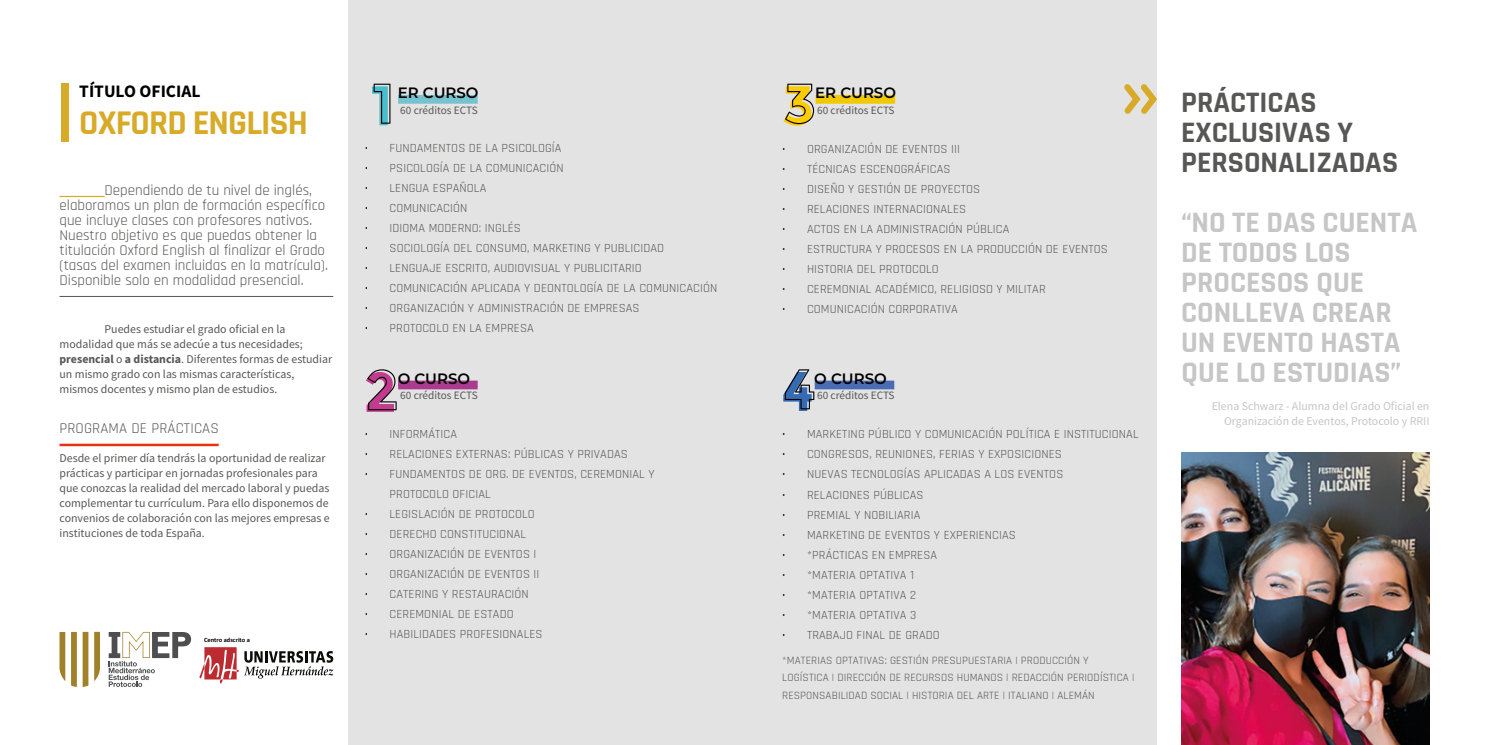
<style>
.page{position:relative;width:1489px;height:745px;background:#fff}
.page>*{position:absolute;margin:0;border:0;box-sizing:border-box;transform-origin:0 0}
.t1{font:700 35px "Rajdhani";letter-spacing:-.025em;color:#d7aa28}
.t2{font:700 30px/30px "Rajdhani";color:#c6c6c6}
.t3{font:700 30px/30px "Rajdhani";color:#575756}
.t4{font:700 17.5px "Source Sans Pro";color:#000}
.t5{font:15px/15px "Rajdhani";color:#575756}
.t6{font:600 15px "Montserrat";color:#000}
.t7{font:12.5px/20px "Rajdhani";letter-spacing:.01em;color:#575756}
.t8{font:11.88px/15px "Source Sans Pro";color:#575756}
.t9{font:11.88px/15px "Source Sans Pro";color:#c6c6c6;text-align:right}
.t10{font:11.25px/17.5px "Rajdhani";letter-spacing:.01em;color:#575756}
.t11{font:11.25px "Source Sans Pro";color:#585757}
.t12{font:700 6.5px "Calibri";color:#000}
.s1{font-weight:700}
.s2{color:#000}
</style>
<div class="page">
<div style="left:348px;top:0;width:809px;height:744px;background:#e3e3e3"></div>
<div style="left:61px;top:84px;width:7px;height:58px;background:#d7aa28"></div>
<hr style="left:59px;top:443px;width:160px;height:3px;background:#e63312">
<hr style="left:59px;top:196px;width:45px;height:1px;background:#d7aa27">
<hr style="left:59px;top:296px;width:274px;height:1px;background:#575756">
<svg style="left:1124px;top:84px;width:33px;height:30px"></svg>
<div style="left:398px;top:95px;width:79px;height:9px;background:#77c2cf"></div>
<div style="left:815px;top:95px;width:80px;height:9px;background:#f1c902"></div>
<div style="left:398px;top:380px;width:79px;height:9px;background:#aa3b8e"></div>
<div style="left:814px;top:380px;width:80px;height:9px;background:#4a6cb3"></div>
<img style="left:1181px;top:452px;width:248px;height:292px">
<svg style="left:59px;top:631px;width:41px;height:55px"></svg>
<svg style="left:109px;top:631px;width:82px;height:55px"></svg>
<svg style="left:199px;top:647px;width:134px;height:36px"></svg>
<svg style="left:372px;top:84px;width:18px;height:41px"></svg>
<svg style="left:366px;top:369px;width:30px;height:42px"></svg>
<svg style="left:783px;top:84px;width:31px;height:42px"></svg>
<svg style="left:783px;top:369px;width:31px;height:41px"></svg>
<h3 class="t4" style="left:79px;top:79px;width:123px">TÍTULO OFICIAL</h3>
<h1 class="t1" style="left:79px;top:102px;width:230px">OXFORD ENGLISH</h1>
<p class="t5" style="left:59px;top:183px;width:270px;text-indent:45px">Dependiendo de tu nivel de inglés, elaboramos un plan de formación específico que incluye clases con profesores nativos.<br>Nuestro objetivo es que puedas obtener la titulación Oxford English al finalizar el Grado (tasas del examen incluidas en la matrícula).<br>Disponible solo en modalidad presencial.</p>
<p class="t8" style="left:59px;top:321px;width:274px;text-indent:45px">Puedes estudiar el grado oficial en la modalidad que más se adecúe a tus necesidades; <span class="s1">presencial</span> o <span class="s1">a distancia</span>. Diferentes formas de estudiar un mismo grado con las mismas características, mismos docentes y mismo plan de estudios.</p>
<p class="t5" style="left:59px;top:421px;width:161px">PROGRAMA DE PRÁCTICAS</p>
<p class="t8" style="left:59px;top:450px;width:272px">Desde el primer día tendrás la oportunidad de realizar prácticas y participar en jornadas profesionales para que conozcas la realidad del mercado laboral y puedas complementar tu currículum. Para ello disponemos de convenios de colaboración con las mejores empresas e instituciones de toda España.</p>
<p class="t12" style="left:204px;top:634px;width:47px">Centro adscrito a</p>
<p class="t6" style="left:397px;top:82px;width:82px">ER CURSO</p>
<p class="t6" style="left:815px;top:82px;width:82px">ER CURSO</p>
<p class="t11" style="left:400px;top:103px;width:79px">60 créditos ECTS</p>
<p class="t11" style="left:817px;top:103px;width:79px">60 créditos ECTS</p>
<p class="t7" style="left:365px;top:138px;width:198px"><span class="s2">•</span> FUNDAMENTOS DE LA PSICOLOGÍA</p>
<p class="t7" style="left:365px;top:158px;width:200px"><span class="s2">•</span> PSICOLOGÍA DE LA COMUNICACIÓN</p>
<p class="t7" style="left:365px;top:178px;width:123px"><span class="s2">•</span> LENGUA ESPAÑOLA</p>
<p class="t7" style="left:365px;top:198px;width:104px"><span class="s2">•</span> COMUNICACIÓN</p>
<p class="t7" style="left:365px;top:218px;width:158px"><span class="s2">•</span> IDIOMA MODERNO: INGLÉS</p>
<p class="t7" style="left:365px;top:238px;width:301px"><span class="s2">•</span> SOCIOLOGÍA DEL CONSUMO, MARKETING Y PUBLICIDAD</p>
<p class="t7" style="left:365px;top:258px;width:278px"><span class="s2">•</span> LENGUAJE ESCRITO, AUDIOVISUAL Y PUBLICITARIO</p>
<p class="t7" style="left:365px;top:278px;width:354px"><span class="s2">•</span> COMUNICACIÓN APLICADA Y DEONTOLOGÍA DE LA COMUNICACIÓN</p>
<p class="t7" style="left:365px;top:298px;width:276px"><span class="s2">•</span> ORGANIZACIÓN Y ADMINISTRACIÓN DE EMPRESAS</p>
<p class="t7" style="left:365px;top:318px;width:171px"><span class="s2">•</span> PROTOCOLO EN LA EMPRESA</p>
<p class="t6" style="left:397px;top:367px;width:74px">O CURSO</p>
<p class="t7" style="left:782px;top:139px;width:179px"><span class="s2">•</span> ORGANIZACIÓN DE EVENTOS III</p>
<p class="t7" style="left:782px;top:159px;width:170px"><span class="s2">•</span> TÉCNICAS ESCENOGRÁFICAS</p>
<p class="t7" style="left:782px;top:179px;width:199px"><span class="s2">•</span> DISEÑO Y GESTIÓN DE PROYECTOS</p>
<p class="t7" style="left:782px;top:199px;width:185px"><span class="s2">•</span> RELACIONES INTERNACIONALES</p>
<p class="t7" style="left:782px;top:219px;width:228px"><span class="s2">•</span> ACTOS EN LA ADMINISTRACIÓN PÚBLICA</p>
<p class="t7" style="left:782px;top:239px;width:327px"><span class="s2">•</span> ESTRUCTURA Y PROCESOS EN LA PRODUCCIÓN DE EVENTOS</p>
<p class="t7" style="left:782px;top:259px;width:158px"><span class="s2">•</span> HISTORIA DEL PROTOCOLO</p>
<p class="t7" style="left:782px;top:279px;width:265px"><span class="s2">•</span> CEREMONIAL ACADÉMICO, RELIGIOSO Y MILITAR</p>
<p class="t7" style="left:782px;top:299px;width:177px"><span class="s2">•</span> COMUNICACIÓN CORPORATIVA</p>
<p class="t6" style="left:814px;top:367px;width:74px">O CURSO</p>
<p class="t11" style="left:400px;top:388px;width:79px">60 créditos ECTS</p>
<p class="t11" style="left:817px;top:388px;width:79px">60 créditos ECTS</p>
<p class="t7" style="left:365px;top:424px;width:94px"><span class="s2">•</span> INFORMÁTICA</p>
<p class="t7" style="left:365px;top:444px;width:265px"><span class="s2">•</span> RELACIONES EXTERNAS: PÚBLICAS Y PRIVADAS</p>
<p class="t7" style="left:389px;top:464px;width:266px;text-indent:-25px"><span class="s2">•</span> FUNDAMENTOS DE ORG. DE EVENTOS, CEREMONIAL Y<br>PROTOCOLO OFICIAL</p>
<p class="t7" style="left:365px;top:504px;width:171px"><span class="s2">•</span> LEGISLACIÓN DE PROTOCOLO</p>
<p class="t7" style="left:365px;top:524px;width:163px"><span class="s2">•</span> DERECHO CONSTITUCIONAL</p>
<p class="t7" style="left:365px;top:544px;width:173px"><span class="s2">•</span> ORGANIZACIÓN DE EVENTOS I</p>
<p class="t7" style="left:365px;top:564px;width:176px"><span class="s2">•</span> ORGANIZACIÓN DE EVENTOS II</p>
<p class="t7" style="left:365px;top:584px;width:165px"><span class="s2">•</span> CATERING Y RESTAURACIÓN</p>
<p class="t7" style="left:365px;top:604px;width:150px"><span class="s2">•</span> CEREMONIAL DE ESTADO</p>
<p class="t7" style="left:365px;top:624px;width:179px"><span class="s2">•</span> HABILIDADES PROFESIONALES</p>
<p class="t7" style="left:782px;top:424px;width:358px"><span class="s2">•</span> MARKETING PÚBLICO Y COMUNICACIÓN POLÍTICA E INSTITUCIONAL</p>
<p class="t7" style="left:782px;top:444px;width:281px"><span class="s2">•</span> CONGRESOS, REUNIONES, FERIAS Y EXPOSICIONES</p>
<p class="t7" style="left:782px;top:464px;width:282px"><span class="s2">•</span> NUEVAS TECNOLOGÍAS APLICADAS A LOS EVENTOS</p>
<p class="t7" style="left:782px;top:484px;width:143px"><span class="s2">•</span> RELACIONES PÚBLICAS</p>
<p class="t7" style="left:782px;top:504px;width:140px"><span class="s2">•</span> PREMIAL Y NOBILIARIA</p>
<p class="t7" style="left:782px;top:524px;width:235px"><span class="s2">•</span> MARKETING DE EVENTOS Y EXPERIENCIAS</p>
<p class="t7" style="left:782px;top:544px;width:156px"><span class="s2">•</span> *PRÁCTICAS EN EMPRESA</p>
<p class="t7" style="left:782px;top:564px;width:133px"><span class="s2">•</span> *MATERIA OPTATIVA 1</p>
<p class="t7" style="left:782px;top:584px;width:135px"><span class="s2">•</span> *MATERIA OPTATIVA 2</p>
<p class="t7" style="left:782px;top:604px;width:136px"><span class="s2">•</span> *MATERIA OPTATIVA 3</p>
<p class="t7" style="left:782px;top:624px;width:159px"><span class="s2">•</span> TRABAJO FINAL DE GRADO</p>
<p class="t10" style="left:782px;top:651px;width:353px">*MATERIAS OPTATIVAS: GESTIÓN PRESUPUESTARIA | PRODUCCIÓN Y<br>LOGÍSTICA | DIRECCIÓN DE RECURSOS HUMANOS | REDACCIÓN PERIODÍSTICA |<br>RESPONSABILIDAD SOCIAL | HISTORIA DEL ARTE | ITALIANO | ALEMÁN</p>
<h2 class="t3" style="left:1180px;top:88px;width:218px">PRÁCTICAS<br>EXCLUSIVAS Y<br>PERSONALIZADAS</h2>
<h2 class="t2" style="left:1180px;top:208px;width:238px">“NO TE DAS CUENTA<br>DE TODOS LOS<br>PROCESOS QUE<br>CONLLEVA CREAR<br>UN EVENTO HASTA<br>QUE LO ESTUDIAS”</h2>
<p class="t9" style="left:1211px;top:398px;width:219px">Elena Schwarz - Alumna del Grado Oficial en<br>Organización de Eventos, Protocolo y RRII</p>
</div>
